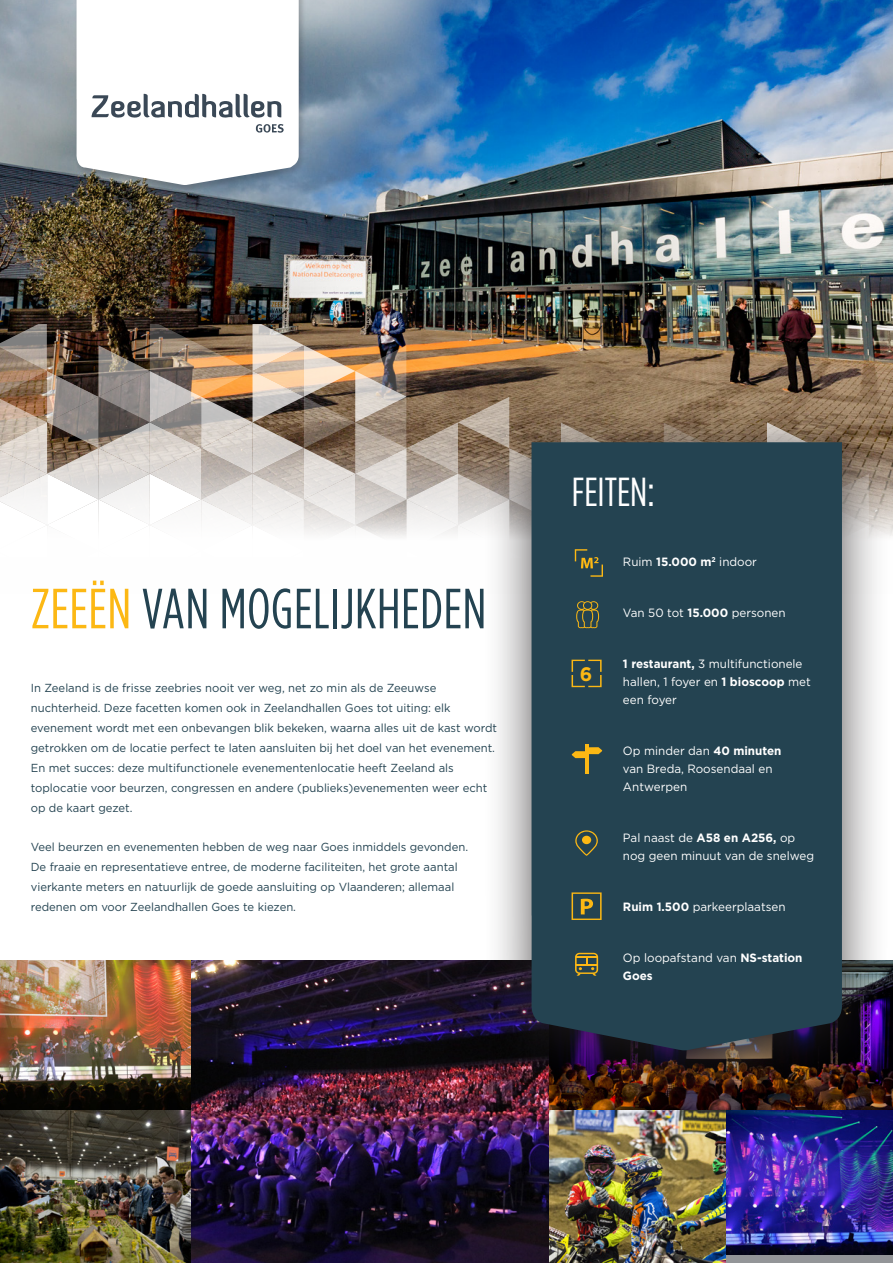
<style>
.page{position:relative;width:893px;height:1263px;background:#fff}
.page>*{position:absolute;margin:0;border:0;box-sizing:border-box;transform-origin:0 0}
.t1{font:condensed 56.55px "Gotham HTF";letter-spacing:.01em;color:#244351}
.t2{font:condensed 40.5px "Gotham HTF";color:#fff}
.t3{font:700 19.5px "Gotham";color:#fcb814}
.t4{font:12px/18px "Gotham";color:#fff}
.t5{font:11.7px/20px "Gotham";color:#244351}
.s1{color:#fcb814}
.s2{font-weight:700}
</style>
<div class="page">
<img style="left:0;top:961px;width:191px;height:149px">
<img style="left:0;top:1110px;width:191px;height:153px">
<img style="left:549px;top:1110px;width:178px;height:153px">
<div style="left:727px;top:1110px;width:166px;height:153px;background:#939598"></div>
<img style="left:727px;top:1110px;width:166px;height:144px">
<img style="left:191px;top:961px;width:358px;height:302px">
<img style="left:0;top:0;width:893px;height:324px">
<div style="left:74px;top:0;width:232px;height:193px;background:#231f20;opacity:.21"></div>
<svg style="left:77px;top:0;width:222px;height:185px"></svg>
<div style="left:483px;top:407px;width:407px;height:702px;background:#231f20;opacity:.77"></div>
<div style="left:531px;top:628px;width:311px;height:423px;background:#244351"></div>
<img style="left:0;top:324px;width:893px;height:304px">
<svg style="left:572px;top:660px;width:30px;height:27px"></svg>
<hr style="left:585px;top:744px;width:3px;height:29px;background:#fcb814">
<svg style="left:572px;top:747px;width:30px;height:11px"></svg>
<svg style="left:575px;top:830px;width:23px;height:26px"></svg>
<div style="left:582px;top:836px;width:9px;height:8px;background:#fcb814;border-radius:50%"></div>
<svg style="left:572px;top:892px;width:30px;height:28px"></svg>
<svg style="left:575px;top:953px;width:23px;height:23px"></svg>
<p class="t1" style="left:31px;top:578px;width:457px"><span class="s1">ZEEËN</span> VAN MOGELIJKHEDEN</p>
<p class="t5" style="left:31px;top:677px;width:468px">In Zeeland is de frisse zeebries nooit ver weg, net zo min als de Zeeuwse nuchterheid. Deze facetten komen ook in Zeelandhallen Goes tot uiting: elk evenement wordt met een onbevangen blik bekeken, waarna alles uit de kast wordt getrokken om de locatie perfect te laten aansluiten bij het doel van het evenement.<br>En met succes: deze multifunctionele evenementenlocatie heeft Zeeland als toplocatie voor beurzen, congressen en andere (publieks)evenementen weer echt op de kaart gezet.</p>
<p class="t5" style="left:31px;top:837px;width:439px">Veel beurzen en evenementen hebben de weg naar Goes inmiddels gevonden.</p>
<p class="t5" style="left:31px;top:857px;width:428px">De fraaie en representatieve entree, de moderne faciliteiten, het grote aantal vierkante meters en natuurlijk de goede aansluiting op Vlaanderen; allemaal redenen om voor Zeelandhallen Goes te kiezen.</p>
<p class="t2" style="left:572px;top:470px;width:84px">FEITEN:</p>
<p class="t4" style="left:623px;top:553px;width:136px">Ruim <span class="s2">15.000 m</span><sup>2</sup> indoor</p>
<p class="t3" style="left:580px;top:661px;width:14px">6</p>
<p class="t4" style="left:623px;top:604px;width:164px">Van 50 tot <span class="s2">15.000</span> personen</p>
<p class="t4" style="left:623px;top:655px;width:189px"><span class="s2">1 restaurant,</span> 3 multifunctionele hallen, 1 foyer en <span class="s2">1 bioscoop</span> met een foyer</p>
<p class="t4" style="left:623px;top:742px;width:160px">Op minder dan <span class="s2">40 minuten </span>van Breda, Roosendaal en<br>Antwerpen</p>
<p class="t4" style="left:623px;top:829px;width:193px">Pal naast de <span class="s2">A58 en A256,</span> op nog geen minuut van de snelweg</p>
<p class="t4" style="left:623px;top:898px;width:164px"><span class="s2">Ruim 1.500</span> parkeerplaatsen</p>
<p class="t4" style="left:623px;top:949px;width:181px">Op loopafstand van <span class="s2">NS-station<br>Goes</span></p>
</div>
